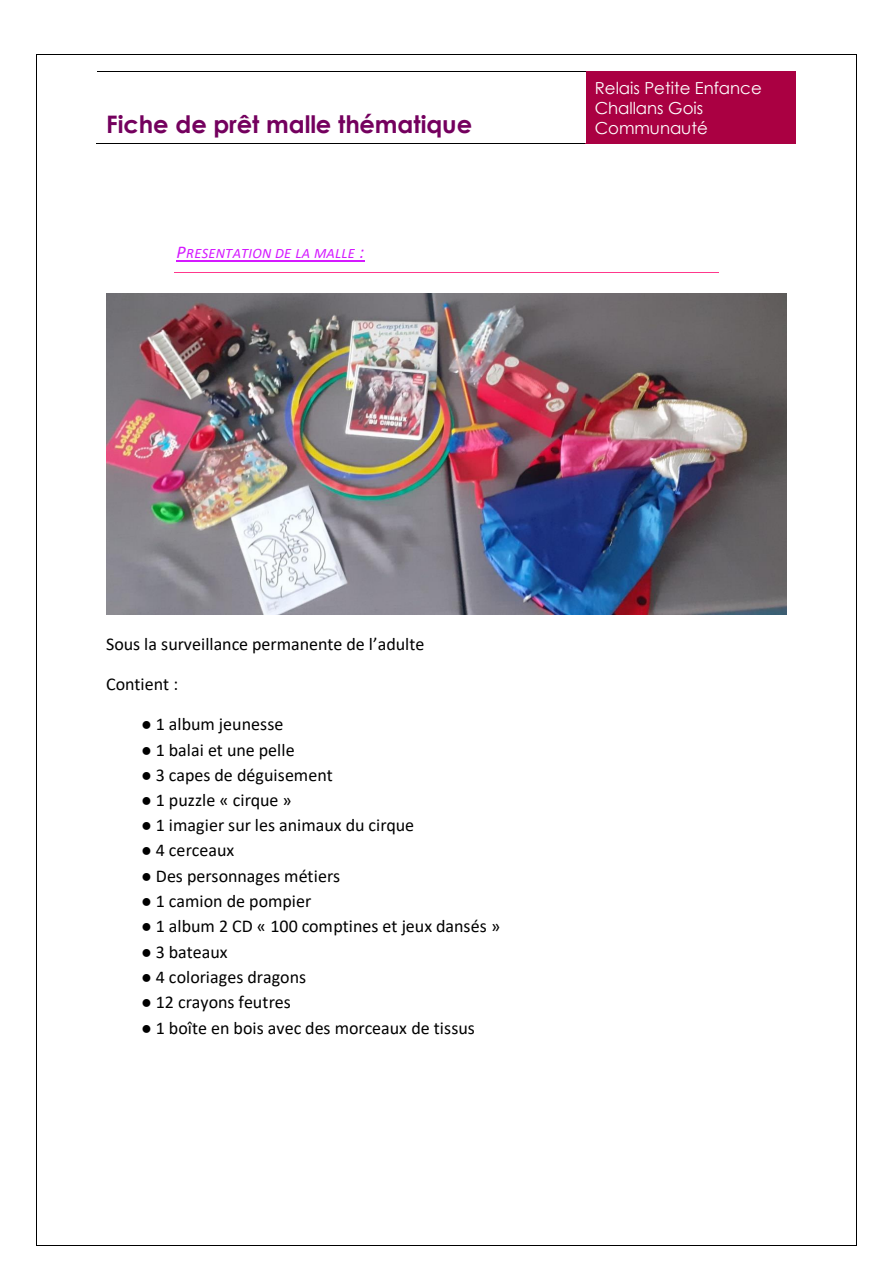
<style>
.page{position:relative;width:893px;height:1263px;background:#fff}
.page>*{position:absolute;margin:0;border:0;box-sizing:border-box;transform-origin:0 0}
.t1{font:700 24.15px "Century Gothic";color:#74005e}
.t2{font:18px "Calibri";color:#000}
.t3{font:16.5px/20.1px "Century Gothic";letter-spacing:-.005em;color:#fff}
.t4{font:italic 14.4px "Calibri";letter-spacing:.02em;color:#d419ff}
.s1{font-size:18px}
</style>
<div class="page">
<div style="left:586px;top:72px;width:209px;height:71px;background:#aa0042"></div>
<hr style="left:97px;top:71px;width:489px;height:1px;background:#000">
<hr style="left:587px;top:71px;width:208px;height:1px;background:#aa0042">
<hr style="left:96px;top:143px;width:490px;height:1px;background:#000">
<hr style="left:586px;top:143px;width:209px;height:1px;background:#aa0042">
<hr style="left:176px;top:260px;width:188px;height:1px;background:#d419ff">
<hr style="left:174px;top:272px;width:545px;height:1px;background:#ff388c">
<img style="left:106px;top:294px;width:681px;height:320px">
<hr style="left:37px;top:54px;width:819px;height:1px;background:#000">
<hr style="left:36px;top:55px;width:1px;height:1189px;background:#000">
<hr style="left:856px;top:55px;width:1px;height:1189px;background:#000">
<hr style="left:37px;top:1244px;width:819px;height:1px;background:#000">
<p class="t1" style="left:106px;top:105px;width:368px">Fiche de prêt malle thématique</p>
<p class="t4" style="left:176px;top:243px;width:189px"><span class="s1">P</span>RESENTATION DE LA MALLE <span class="s1">:</span></p>
<p class="t3" style="left:595px;top:78px;width:168px">Relais Petite Enfance<br>Challans Gois<br>Communauté</p>
<p class="t2" style="left:106px;top:631px;width:320px">Sous la surveillance permanente de l’adulte</p>
<p class="t2" style="left:106px;top:671px;width:74px">Contient :</p>
<p class="t2" style="left:141px;top:712px;width:144px">● 1 album jeunesse</p>
<p class="t2" style="left:141px;top:737px;width:155px">● 1 balai et une pelle</p>
<p class="t2" style="left:141px;top:762px;width:193px">● 3 capes de déguisement</p>
<p class="t2" style="left:141px;top:787px;width:152px">● 1 puzzle « cirque »</p>
<p class="t2" style="left:141px;top:813px;width:275px">● 1 imagier sur les animaux du cirque</p>
<p class="t2" style="left:141px;top:838px;width:95px">● 4 cerceaux</p>
<p class="t2" style="left:141px;top:863px;width:201px">● Des personnages métiers</p>
<p class="t2" style="left:141px;top:889px;width:172px">● 1 camion de pompier</p>
<p class="t2" style="left:141px;top:914px;width:361px">● 1 album 2 CD « 100 comptines et jeux dansés »</p>
<p class="t2" style="left:141px;top:939px;width:88px">● 3 bateaux</p>
<p class="t2" style="left:141px;top:964px;width:166px">● 4 coloriages dragons</p>
<p class="t2" style="left:141px;top:990px;width:151px">● 12 crayons feutres</p>
<p class="t2" style="left:141px;top:1015px;width:335px">● 1 boîte en bois avec des morceaux de tissus</p>
</div>
